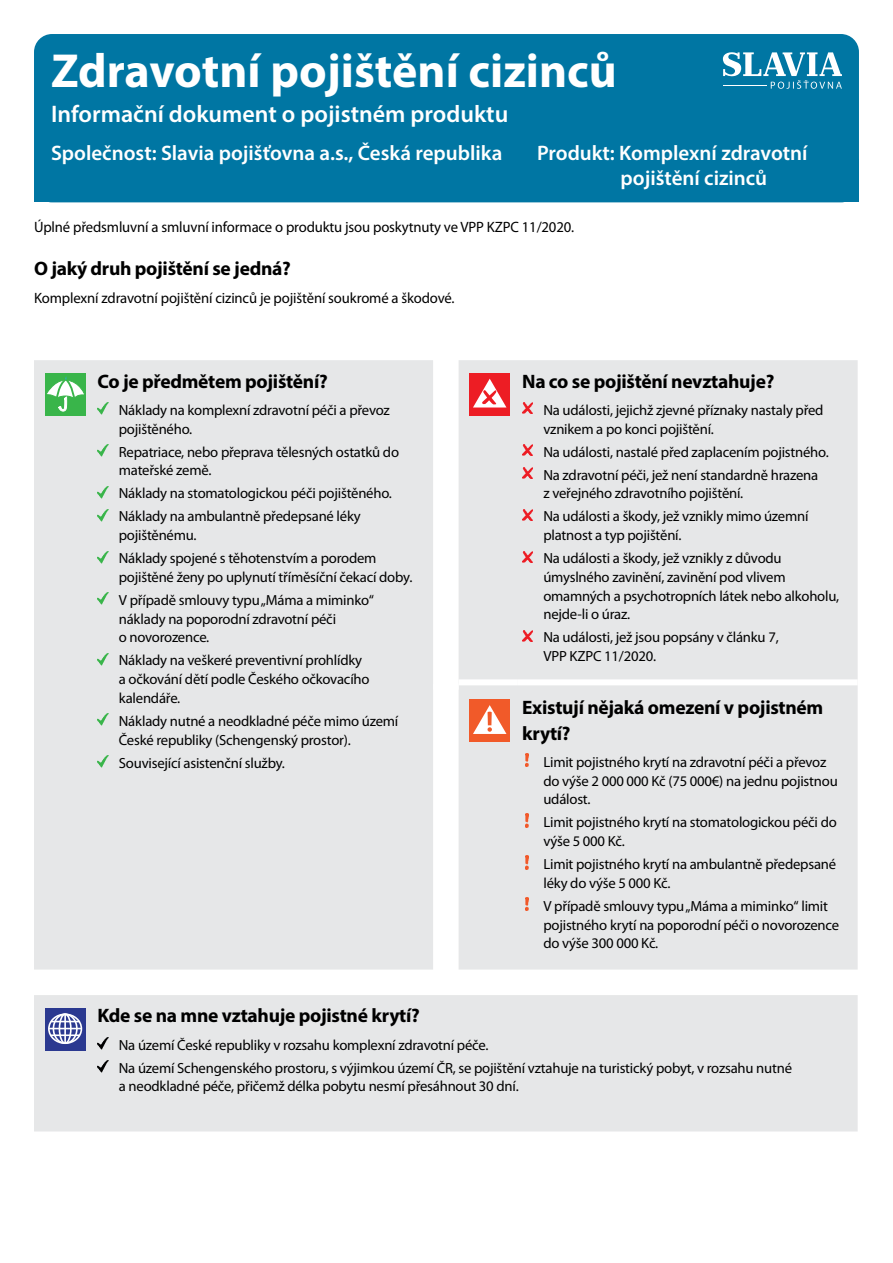
<style>
.page{position:relative;width:893px;height:1263px;background:#fff}
.page>*{position:absolute;margin:0;border:0;box-sizing:border-box;transform-origin:0 0}
.Form_title{font:700 48px "Myriad Pro";color:#fff}
.Form_sub_title{font:600 24px "Myriad Pro";color:#fff}
.Company_Product_head{font:600 21px/25.2px "Myriad Pro";color:#fff}
.Cover_subhead{font:700 19.5px/25.5px "Myriad Pro";letter-spacing:-.015em;color:#000}
.Form_intro{font:15px "Myriad Pro";letter-spacing:-.01em;color:#000}
.Covered_bullets{font:14.7px/18.8px "Myriad Pro";letter-spacing:-.015em;color:#000}
</style>
<div class="page">
<div style="left:34px;top:34px;width:825px;height:168px;background:#0076a3;border-radius:18px"></div>
<div style="left:34px;top:360px;width:824px;height:771px;background:#e6e7e8"></div>
<div style="left:459px;top:679px;width:59px;height:6px;background:#fff"></div>
<div style="left:518px;top:679px;width:340px;height:6px;background:#fff"></div>
<div style="left:433px;top:684px;width:26px;height:6px;background:#fff"></div>
<div style="left:45px;top:373px;width:41px;height:42px;background:#39b54a"></div>
<svg style="left:47px;top:376px;width:37px;height:35px"></svg>
<svg style="left:98px;top:403px;width:10px;height:12px"></svg>
<svg style="left:98px;top:445px;width:10px;height:12px"></svg>
<svg style="left:98px;top:486px;width:10px;height:12px"></svg>
<svg style="left:98px;top:509px;width:10px;height:12px"></svg>
<svg style="left:98px;top:551px;width:10px;height:12px"></svg>
<svg style="left:98px;top:593px;width:10px;height:12px"></svg>
<svg style="left:98px;top:653px;width:10px;height:12px"></svg>
<svg style="left:98px;top:714px;width:10px;height:12px"></svg>
<svg style="left:98px;top:756px;width:10px;height:12px"></svg>
<div style="left:469px;top:373px;width:41px;height:42px;background:#ed1d24"></div>
<svg style="left:473px;top:379px;width:33px;height:28px"></svg>
<svg style="left:522px;top:403px;width:11px;height:11px"></svg>
<svg style="left:522px;top:445px;width:11px;height:10px"></svg>
<svg style="left:522px;top:468px;width:11px;height:10px"></svg>
<svg style="left:522px;top:509px;width:11px;height:11px"></svg>
<svg style="left:522px;top:551px;width:11px;height:11px"></svg>
<svg style="left:522px;top:630px;width:11px;height:11px"></svg>
<div style="left:469px;top:699px;width:41px;height:43px;background:#f15a29"></div>
<svg style="left:473px;top:705px;width:33px;height:29px"></svg>
<img style="left:525px;top:753px;width:4px;height:14px">
<svg style="left:525px;top:814px;width:4px;height:13px"></svg>
<svg style="left:525px;top:856px;width:4px;height:13px"></svg>
<img style="left:525px;top:897px;width:4px;height:14px">
<svg style="left:45px;top:1008px;width:41px;height:42px"></svg>
<div style="left:48px;top:1013px;width:34px;height:31px;border:2px solid #fff;border-radius:50%"></div>
<div style="left:53px;top:1013px;width:25px;height:31px;border:2px solid #fff;border-radius:50%"></div>
<div style="left:59px;top:1013px;width:13px;height:31px;border:2px solid #fff;border-radius:50%"></div>
<hr style="left:64px;top:1014px;width:2px;height:30px;background:#fff">
<svg style="left:51px;top:1021px;width:29px;height:1px"></svg>
<hr style="left:51px;top:1034px;width:29px;height:2px;background:#fff">
<hr style="left:49px;top:1028px;width:32px;height:1px;background:#fff">
<svg style="left:98px;top:1038px;width:10px;height:12px"></svg>
<svg style="left:98px;top:1061px;width:10px;height:12px"></svg>
<svg style="left:723px;top:52px;width:119px;height:37px"></svg>
<p class="Form_title" style="left:51px;top:40px;width:567px">Zdravotní pojištění cizinců</p>
<p class="Form_sub_title" style="left:51px;top:99px;width:459px">Informační dokument o pojistném produktu</p>
<p class="Company_Product_head" style="left:51px;top:140px;width:453px">Společnost: Slavia pojišťovna a.s., Česká republika</p>
<p class="Company_Product_head" style="left:620px;top:140px;width:189px;text-indent:-83px">Produkt: Komplexní zdravotní pojištění cizinců</p>
<p class="Form_intro" style="left:34px;top:218px;width:542px">Úplné předsmluvní a smluvní informace o produktu jsou poskytnuty ve VPP KZPC 11/2020.</p>
<p class="Cover_subhead" style="left:34px;top:255px;width:258px">O jaký druh pojištění se jedná?</p>
<p class="Form_intro" style="left:34px;top:288px;width:422px">Komplexní zdravotní pojištění cizinců je pojištění soukromé a škodové.</p>
<p class="Cover_subhead" style="left:98px;top:368px;width:232px">Co je předmětem pojištění?</p>
<p class="Covered_bullets" style="left:119px;top:400px;width:272px">Náklady na komplexní zdravotní péči a převoz pojištěného.</p>
<p class="Covered_bullets" style="left:119px;top:442px;width:282px">Repatriace, nebo přeprava tělesných ostatků do mateřské země.</p>
<p class="Covered_bullets" style="left:119px;top:484px;width:275px">Náklady na stomatologickou péči pojištěného.</p>
<p class="Covered_bullets" style="left:119px;top:507px;width:243px">Náklady na ambulantně předepsané léky pojištěnému.</p>
<p class="Covered_bullets" style="left:119px;top:549px;width:295px">Náklady spojené s těhotenstvím a porodem pojištěné ženy po uplynutí tříměsíční čekací doby.</p>
<p class="Covered_bullets" style="left:119px;top:590px;width:257px">V případě smlouvy typu „Máma a miminko“ náklady na poporodní zdravotní péči<br>o novorozence.</p>
<p class="Covered_bullets" style="left:119px;top:651px;width:252px">Náklady na veškeré preventivní prohlídky a očkování dětí podle Českého očkovacího kalendáře.</p>
<p class="Covered_bullets" style="left:119px;top:711px;width:281px">Náklady nutné a neodkladné péče mimo území<br>České republiky (Schengenský prostor).</p>
<p class="Covered_bullets" style="left:119px;top:753px;width:168px">Související asistenční služby.</p>
<p class="Cover_subhead" style="left:522px;top:368px;width:254px">Na co se pojištění nevztahuje?</p>
<p class="Covered_bullets" style="left:543px;top:400px;width:282px">Na události, jejichž zjevné příznaky nastaly před vznikem a po konci pojištění.</p>
<p class="Covered_bullets" style="left:543px;top:442px;width:287px">Na události, nastalé před zaplacením pojistného.</p>
<p class="Covered_bullets" style="left:543px;top:465px;width:276px">Na zdravotní péči, jež není standardně hrazena z veřejného zdravotního pojištění.</p>
<p class="Covered_bullets" style="left:543px;top:507px;width:267px">Na události a škody, jež vznikly mimo územní platnost a typ pojištění.</p>
<p class="Covered_bullets" style="left:543px;top:549px;width:297px">Na události a škody, jež vznikly z důvodu úmyslného zavinění, zavinění pod vlivem omamných a psychotropních látek nebo alkoholu, nejde-li o úraz.</p>
<p class="Covered_bullets" style="left:543px;top:628px;width:237px">Na události, jež jsou popsány v článku 7,<br>VPP KZPC 11/2020.</p>
<p class="Cover_subhead" style="left:522px;top:694px;width:303px">Existují nějaká omezení v pojistném krytí?</p>
<p class="Covered_bullets" style="left:543px;top:752px;width:296px">Limit pojistného krytí na zdravotní péči a převoz do výše 2 000 000 Kč (75 000€) na jednu pojistnou událost.</p>
<p class="Covered_bullets" style="left:543px;top:813px;width:295px">Limit pojistného krytí na stomatologickou péči do výše 5 000 Kč.</p>
<p class="Covered_bullets" style="left:543px;top:854px;width:294px">Limit pojistného krytí na ambulantně předepsané léky do výše 5 000 Kč.</p>
<p class="Covered_bullets" style="left:543px;top:896px;width:297px">V případě smlouvy typu „Máma a miminko“ limit pojistného krytí na poporodní péči o novorozence do výše 300 000 Kč.</p>
<p class="Cover_subhead" style="left:98px;top:1002px;width:324px">Kde se na mne vztahuje pojistné krytí?</p>
<p class="Covered_bullets" style="left:119px;top:1035px;width:371px">Na území České republiky v rozsahu komplexní zdravotní péče.</p>
<p class="Covered_bullets" style="left:119px;top:1058px;width:675px">Na území Schengenského prostoru, s výjimkou území ČR, se pojištění vztahuje na turistický pobyt, v rozsahu nutné a neodkladné péče, přičemž délka pobytu nesmí přesáhnout 30 dní.</p>
</div>
